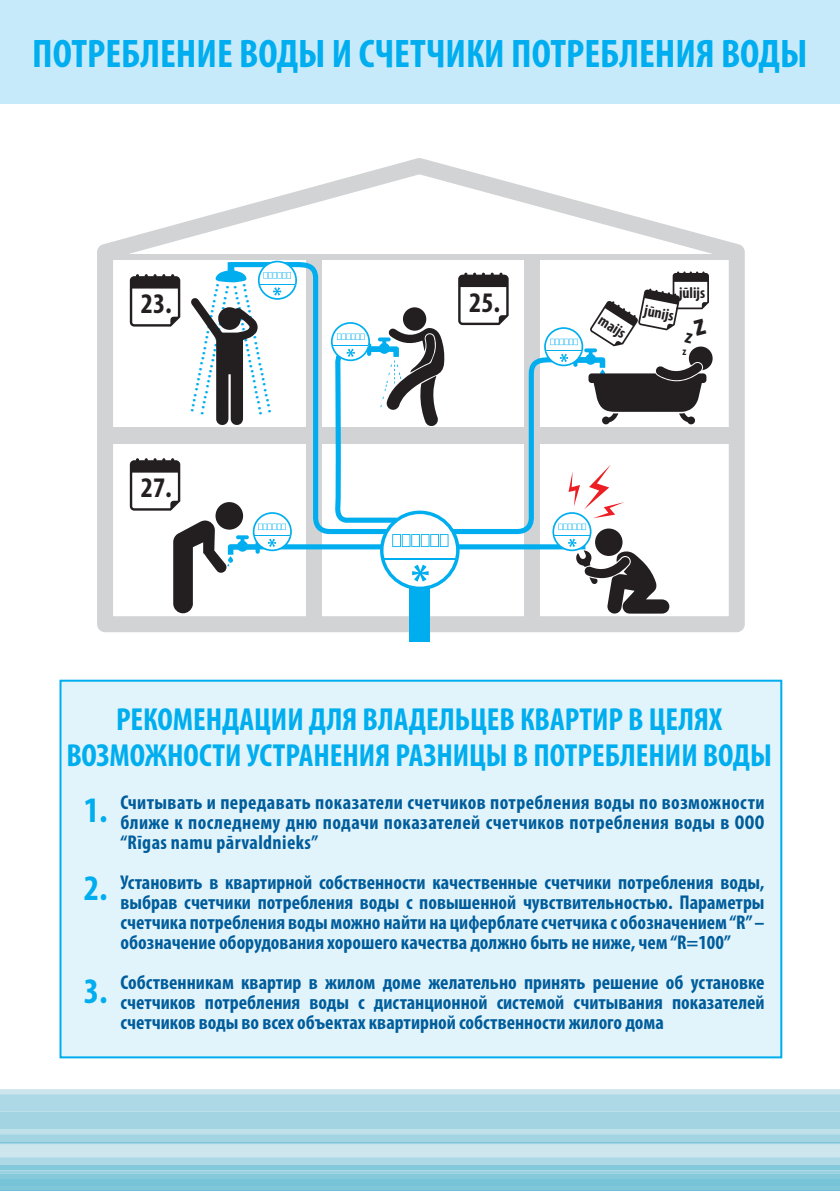
<style>
.page{position:relative;width:840px;height:1191px;background:#fff}
.page>*{position:absolute;margin:0;border:0;box-sizing:border-box;transform-origin:0 0}
.t1{font:700 condensed 40px "Myriad Pro";color:#00aeef}
.t2{font:700 condensed 36px/78px "Myriad Pro";color:#00aeef}
.t3{font:700 condensed 32px/36px "Myriad Pro";color:#00aeef;text-align:center}
.t4{font:700 condensed 28.4px "Myriad Pro";color:#231f20}
.t5{font:700 condensed 20px/20px "Myriad Pro";color:#005d9c;text-align:justify}
.t6{font:700 condensed 16px "Myriad Pro";color:#00aeef}
.t7{font:700 condensed 15.6px "Myriad Pro";color:#231f20}
.t8{font:700 condensed 11px "Myriad Pro";color:#231f20}
</style>
<div class="page">
<div style="left:0;top:0;width:839px;height:103px;background:#c7eafb"></div>
<div style="left:0;top:1089px;width:839px;height:68px;background:#cde6ee"></div>
<svg style="left:0;top:1157px;width:839px;height:14px;background:#aad7e4"></svg>
<hr style="left:0;top:1171px;width:839px;height:2px;background:#96cfdf">
<hr style="left:0;top:1186px;width:839px;height:1px;background:#90ccde">
<hr style="left:0;top:1187px;width:839px;height:3px;background:#81c7da">
<hr style="left:0;top:1190px;width:839px;height:1px;background:#6fc1d6">
<div style="left:0;top:1094px;width:839px;height:17px;background:#add8e5"></div>
<hr style="left:0;top:1165px;width:839px;height:4px;background:#83c8db">
<hr style="left:0;top:1144px;width:839px;height:1px;background:#92cdde">
<div style="left:0;top:1129px;width:839px;height:5px;background:#c0e0ea"></div>
<div style="left:0;top:1134px;width:839px;height:8px;background:#a3d4e2"></div>
<div style="left:0;top:1111px;width:839px;height:18px;background:#a3d4e2"></div>
<hr style="left:0;top:1143px;width:839px;height:1px;background:#8ccbdd">
<hr style="left:0;top:1142px;width:839px;height:1px;background:#7ec6da">
<div style="left:0;top:1173px;width:839px;height:5px;background:#86c9db"></div>
<hr style="left:0;top:1178px;width:839px;height:1px;background:#81c7da">
<hr style="left:0;top:1185px;width:839px;height:1px;background:#81c7da">
<div style="left:0;top:1179px;width:839px;height:6px;background:#77c4d8"></div>
<svg style="left:97px;top:158px;width:647px;height:474px"></svg>
<div style="left:409px;top:566px;width:20px;height:75px;background:#00aeef"></div>
<div style="left:105px;top:427px;width:629px;height:16px;background:#d1d3d4"></div>
<div style="left:306px;top:257px;width:16px;height:365px;background:#d1d3d4"></div>
<div style="left:523px;top:257px;width:16px;height:365px;background:#d1d3d4"></div>
<div style="left:105px;top:254px;width:631px;height:6px;background:#d1d3d4"></div>
<div style="left:59px;top:679px;width:722px;height:379px;background:#e2f4fb;border:2px solid #00aeef"></div>
<svg style="left:130px;top:261px;width:584px;height:353px"></svg>
<h1 class="t1" style="left:32px;top:29px;width:776px">ПОТРЕБЛЕНИЕ ВОДЫ И СЧЕТЧИКИ ПОТРЕБЛЕНИЯ ВОДЫ</h1>
<h3 class="t4" style="left:141px;top:286px;width:32px">23.</h3>
<p class="t6" style="left:231px;top:286px;width:133px;rotate:101deg">.........................</p>
<p class="t6" style="left:241px;top:288px;width:133px;rotate:101deg">.........................</p>
<h3 class="t4" style="left:141px;top:470px;width:32px">27.</h3>
<h3 class="t4" style="left:469px;top:284px;width:32px">25.</h3>
<p class="t7" style="left:678px;top:283px;width:28px">jūlijs</p>
<p class="t7" style="left:646px;top:300px;width:31px;rotate:11deg">jūnijs</p>
<p class="t7" style="left:605px;top:310px;width:31px;rotate:33deg">maijs</p>
<p class="t8" style="left:682px;top:344px;width:5px">z</p>
<h3 class="t3" style="left:66px;top:700px;width:706px">РЕКОМЕНДАЦИИ ДЛЯ ВЛАДЕЛЬЦЕВ КВАРТИР В ЦЕЛЯХ<br>ВОЗМОЖНОСТИ УСТРАНЕНИЯ РАЗНИЦЫ В ПОТРЕБЛЕНИИ ВОДЫ</h3>
<h2 class="t2" style="left:84px;top:770px;width:25px">1.<br>2.</h2>
<p class="t5" style="left:120px;top:792px;width:645px">Считывать и передавать показатели счетчиков потребления воды по возможности ближе к последнему дню подачи показателей счетчиков потребления воды в ООО “Rīgas namu pārvaldnieks”</p>
<p class="t5" style="left:120px;top:872px;width:645px">Установить в квартирной собственности качественные счетчики потребления воды, выбрав счетчики потребления воды с повышенной чувствительностью. Параметры счетчика потребления воды можно найти на циферблате счетчика с обозначением “R” – обозначение оборудования хорошего качества должно быть не ниже, чем “R=100”</p>
<p class="t5" style="left:120px;top:972px;width:645px">Собственникам квартир в жилом доме желательно принять решение об установке счетчиков потребления воды с дистанционной системой считывания показателей счетчиков воды во всех объектах квартирной собственности жилого дома</p>
<h2 class="t2" style="left:84px;top:951px;width:25px">3.</h2>
</div>
